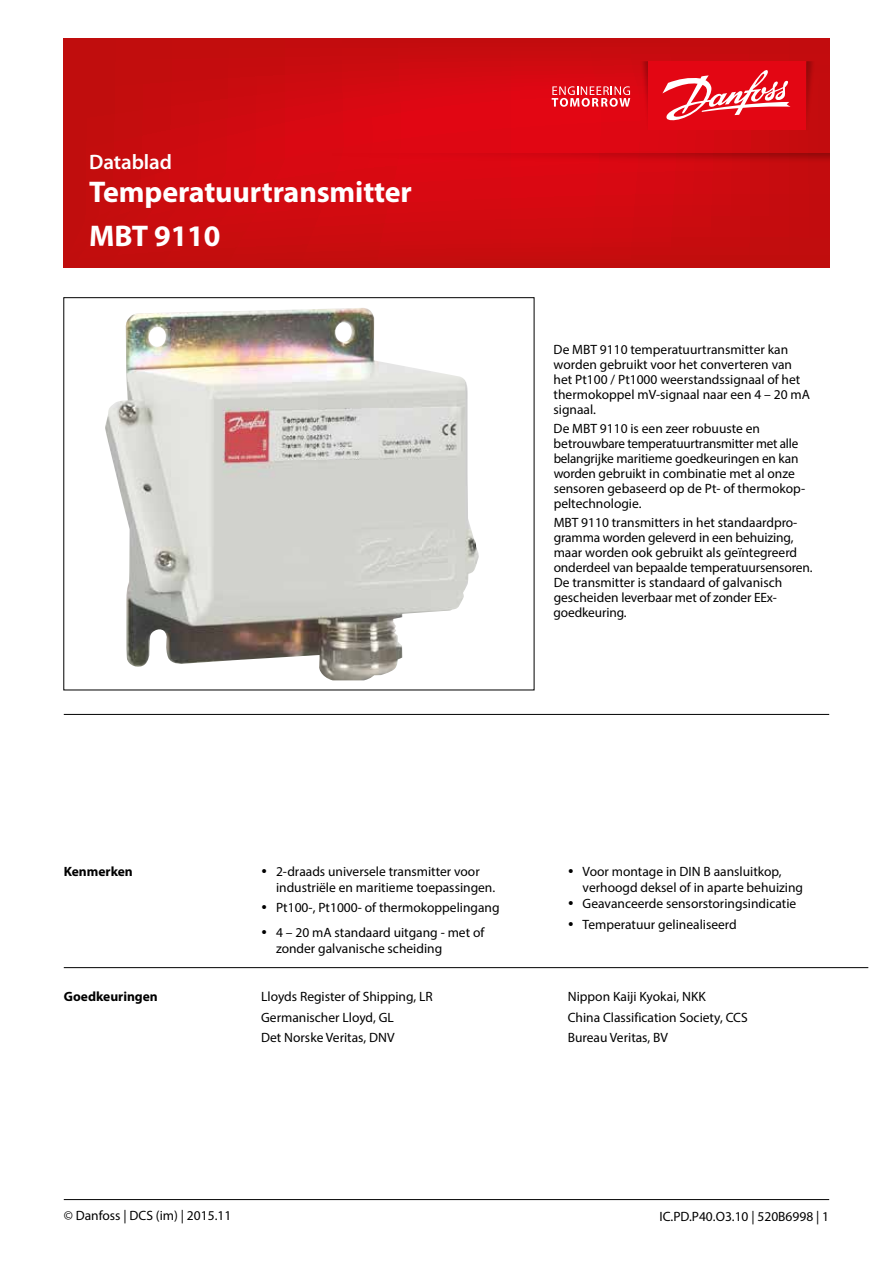
<style>
.page{position:relative;width:893px;height:1263px;background:#fff}
.page>*{position:absolute;margin:0;border:0;box-sizing:border-box;transform-origin:0 0}
.t1{font:700 30px/43.5px "Myriad Pro";letter-spacing:-.005em;color:#fff}
.t2{font:600 21px "Myriad Pro";letter-spacing:-.005em;color:#fff}
.t3{font:13.5px/15px "Myriad Pro";color:#000}
.t4{font:700 13.5px "Myriad Pro";color:#000}
</style>
<div class="page">
<hr style="left:64px;top:967px;width:804px;height:1px;background:#000">
<img style="left:105px;top:308px;width:374px;height:372px">
<hr style="left:64px;top:714px;width:765px;height:1px;background:#000">
<svg style="left:64px;top:38px;width:765px;height:230px;background:#cd0a0f"></svg>
<svg style="left:806px;top:61px;width:13px;height:69px"></svg>
<svg style="left:636px;top:61px;width:12px;height:69px"></svg>
<div style="left:648px;top:61px;width:158px;height:69px;background:#e30613"></div>
<svg style="left:552px;top:86px;width:78px;height:21px;background:#ea5b63"></svg>
<svg style="left:662px;top:70px;width:128px;height:51px"></svg>
<svg style="left:332px;top:153px;width:497px;height:13px;background:#cf0710"></svg>
<hr style="left:64px;top:1199px;width:765px;height:1px;background:#000">
<h2 class="t2" style="left:89px;top:150px;width:84px">Datablad</h2>
<h1 class="t1" style="left:89px;top:169px;width:324px">Temperatuurtransmitter<br>MBT 9110</h1>
<p class="t3" style="left:554px;top:341px;width:258px">De MBT 9110 temperatuurtransmitter kan worden gebruikt voor het converteren van het Pt100 / Pt1000 weerstandssignaal of het thermokoppel mV-signaal naar een 4 – 20 mA signaal.</p>
<p class="t3" style="left:554px;top:420px;width:252px">De MBT 9110 is een zeer robuuste en betrouwbare temperatuurtransmitter met alle belangrijke maritieme goedkeuringen en kan worden gebruikt in combinatie met al onze sensoren gebaseerd op de Pt- of thermokop&shy;peltechnologie.</p>
<p class="t3" style="left:554px;top:515px;width:261px">MBT 9110 transmitters in het standaardpro&shy;gramma worden geleverd in een behuizing, maar worden ook gebruikt als geïntegreerd onderdeel van bepaalde temperatuursensoren.<br>De transmitter is standaard of galvanisch gescheiden leverbaar met of zonder EEx&shy;goedkeuring.</p>
<p class="t4" style="left:64px;top:862px;width:71px">Kenmerken</p>
<p class="t3" style="left:276px;top:863px;width:221px;line-height:16.2px">2-draads universele transmitter voor industriële en maritieme toepassingen.</p>
<p class="t3" style="left:276px;top:895px;width:225px;line-height:24.8px">Pt100-, Pt1000- of thermokoppelingang<br>4 – 20 mA standaard uitgang - met of</p>
<p class="t3" style="left:276px;top:941px;width:168px">zonder galvanische scheiding</p>
<p class="t3" style="left:583px;top:863px;width:222px;line-height:16.2px">Voor montage in DIN B aansluitkop, verhoogd deksel of in aparte behuizing<br>Geavanceerde sensorstoringsindicatie</p>
<p class="t3" style="left:583px;top:916px;width:156px">Temperatuur gelinealiseerd</p>
<p class="t4" style="left:64px;top:988px;width:96px">Goedkeuringen</p>
<p class="t3" style="left:261px;top:986px;width:173px;line-height:20.4px">Lloyds Register of Shipping, LR<br>Germanischer Lloyd, GL<br>Det Norske Veritas, DNV</p>
<p class="t3" style="left:568px;top:986px;width:181px;line-height:20.4px">Nippon Kaiji Kyokai, NKK<br>China Classification Society, CCS<br>Bureau Veritas, BV</p>
<p class="t3" style="left:64px;top:1208px;width:169px">© Danfoss | DCS (im) | 2015.11</p>
<p class="t3" style="left:659px;top:1208px;width:171px">IC.PD.P40.O3.10 | 520B6998 | 1</p>
</div>
